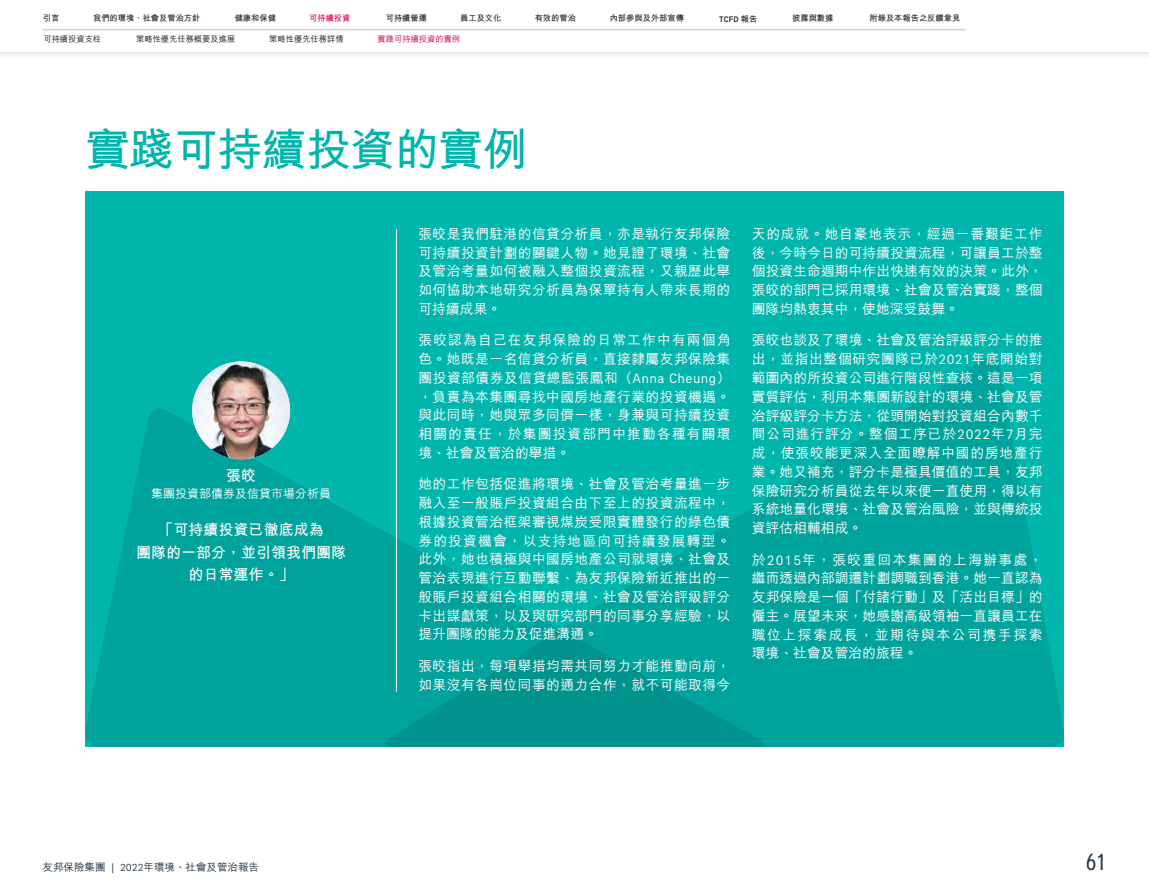
<style>
.page{position:relative;width:1149px;height:893px;background:#fff}
.page>*{position:absolute;margin:0;border:0;box-sizing:border-box;transform-origin:0 0}
.Page_Title{font:700 45px "M Hei HK";letter-spacing:-.02em;color:#00b5ac}
.t1{font:condensed 24px "AIA Everest";color:#2b3944}
.Quote-Small-Centre{font:700 15px/22.5px "M Hei HK";color:#fff;text-align:center}
.Quote-Name{font:700 15px "M Hei HK";color:#fff}
.Bodytext{font:500 13.8px/18.8px "M Hei HK";letter-spacing:.03em;color:#fff;text-align:justify}
.Quote-Designation-Ce{font:500 12px "M Hei HK";color:#fff}
.t2{font:500 10.5px "M Hei HK";color:#2b3944}
.t3{font:700 8.25px "M Hei HK";color:#231f20}
.t4{font:500 8.25px "M Hei HK";color:#231f20}
.t5{font:500 8.25px "M Hei HK";color:#d20d44}
.t6{font:500 8.25px "AIA Everest";color:#231f20}
.t7{font:700 8.25px "M Hei HK";color:#d20d44}
.s1{font-family:"M Hei HK";font-weight:700}
.s2{font-family:"AIA Everest";font-weight:400}
</style>
<div class="page">
<div style="left:85px;top:191px;width:978px;height:556px;background:#00b5ac"></div>
<svg style="left:395px;top:355px;width:669px;height:392px;fill:#00a39c"></svg>
<svg style="left:85px;top:406px;width:681px;height:341px;fill:#00a39c"></svg>
<hr style="left:396px;top:229px;width:1px;height:463px;background:#fff">
<img style="left:192px;top:361px;width:98px;height:98px;border-radius:49px">
<div style="left:0;top:0;width:1148px;height:60px;background:#f6f6f6"></div>
<div style="left:0;top:0;width:1148px;height:52px;background:#fff"></div>
<hr style="left:43px;top:30px;width:921px;height:1px;background:#c1c1c6">
<p class="t3" style="left:43px;top:12px;width:18px">引言</p>
<p class="t3" style="left:93px;top:12px;width:109px">我們的環境、社會及管治方針</p>
<p class="t3" style="left:234px;top:12px;width:43px">健康和保健</p>
<p class="t7" style="left:309px;top:12px;width:43px">可持續投資</p>
<p class="t3" style="left:385px;top:12px;width:43px">可持續營運</p>
<p class="t3" style="left:460px;top:12px;width:43px">員工及文化</p>
<p class="t3" style="left:534px;top:12px;width:43px">有效的管治</p>
<p class="t3" style="left:609px;top:12px;width:76px">內部參與及外部宣傳</p>
<p class="t6" style="left:719px;top:14px;width:40px">TCFD <span class="s1">報告</span></p>
<p class="t3" style="left:791px;top:12px;width:43px">披露與數據</p>
<p class="t3" style="left:869px;top:12px;width:92px">附錄及本報吿之反饋意見</p>
<p class="t4" style="left:43px;top:33px;width:59px">可持續投資支柱</p>
<p class="t4" style="left:136px;top:33px;width:100px">策略性優先任務概要及進展</p>
<p class="t4" style="left:269px;top:33px;width:76px">策略性優先任務詳情</p>
<p class="t5" style="left:377px;top:33px;width:84px">實踐可持續投資的實例</p>
<p class="Page_Title" style="left:85px;top:117px;width:443px">實踐可持續投資的實例</p>
<p class="Quote-Name" style="left:226px;top:465px;width:31px">張皎</p>
<p class="Quote-Designation-Ce" style="left:151px;top:485px;width:181px">集團投資部債券及信貸市場分析員</p>
<p class="Quote-Small-Centre" style="left:136px;top:518px;width:211px">「可持續投資已徹底成為<br>團隊的一部分，並引領我們團隊的日常運作。」</p>
<p class="Bodytext" style="left:418px;top:223px;width:313px">張皎是我們駐港的信貸分析員，亦是執行友邦保險可持續投資計劃的關鍵人物。她見證了環境、社會及管治考量如何被融入整個投資流程，又親歷此舉如何協助本地研究分析員為保單持有人帶來長期的可持續成果。</p>
<p class="Bodytext" style="left:418px;top:330px;width:313px">張皎認為自己在友邦保險的日常工作中有兩個角色。她既是一名信貸分析員，直接隸屬友邦保險集團投資部債券及信貸總監張鳳和（<span class="s2">Anna Cheung</span>），負責為本集團尋找中國房地產行業的投資機遇。與此同時，她與眾多同儕一樣，身兼與可持續投資相關的責任，於集團投資部門中推動各種有關環境、社會及管治的舉措。</p>
<p class="Bodytext" style="left:418px;top:474px;width:313px">她的工作包括促進將環境、社會及管治考量進一步融入至一般賬戶投資組合由下至上的投資流程中，根據投資管治框架審視煤炭受限實體發行的綠色債券的投資機會，以支持地區向可持續發展轉型。此外，她也積極與中國房地產公司就環境、社會及管治表現進行互動聯繫、為友邦保險新近推出的一般賬戶投資組合相關的環境、社會及管治評級評分卡出謀獻策，以及與研究部門的同事分享經驗，以提升團隊的能力及促進溝通。</p>
<p class="Bodytext" style="left:418px;top:656px;width:313px">張皎指出，每項舉措均需共同努力才能推動向前，如果沒有各崗位同事的通力合作，就不可能取得今</p>
<p class="Bodytext" style="left:751px;top:224px;width:292px">天的成就。她自豪地表示，經過一番艱鉅工作後，今時今日的可持續投資流程，可讓員工於整個投資生命週期中作出快速有效的決策。此外，張皎的部門已採用環境、社會及管治實踐，整個團隊均熱衷其中，使她深受鼓舞。</p>
<p class="Bodytext" style="left:751px;top:330px;width:292px">張皎也談及了環境、社會及管治評級評分卡的推出，並指出整個研究團隊已於<span class="s2">2021</span>年底開始對範圍內的所投資公司進行階段性查核。這是一項實質評估，利用本集團新設計的環境、社會及管治評級評分卡方法，從頭開始對投資組合內數千間公司進行評分。整個工序已於<span class="s2">2022</span>年<span class="s2">7</span>月完成，使張皎能更深入全面瞭解中國的房地產行業。她又補充，評分卡是極具價值的工具，友邦保險研究分析員從去年以來便一直使用，得以有系統地量化環境、社會及管治風險，並與傳統投資評估相輔相成。</p>
<p class="Bodytext" style="left:751px;top:549px;width:292px">於<span class="s2">2015</span>年，張皎重回本集團的上海辦事處，繼而透過內部調遷計劃調職到香港。她一直認為友邦保險是一個「付諸行動」及「活出目標」的僱主。展望未來，她感謝高級領袖一直讓員工在職位上探索成長，並期待與本公司携手探索環境、社會及管治的旅程。</p>
<p class="t2" style="left:43px;top:859px;width:218px">友邦保險集團 | <span class="s2">2022</span>年環境、社會及管治報告</p>
<h2 class="t1" style="left:1085px;top:849px;width:22px">61</h2>
</div>
